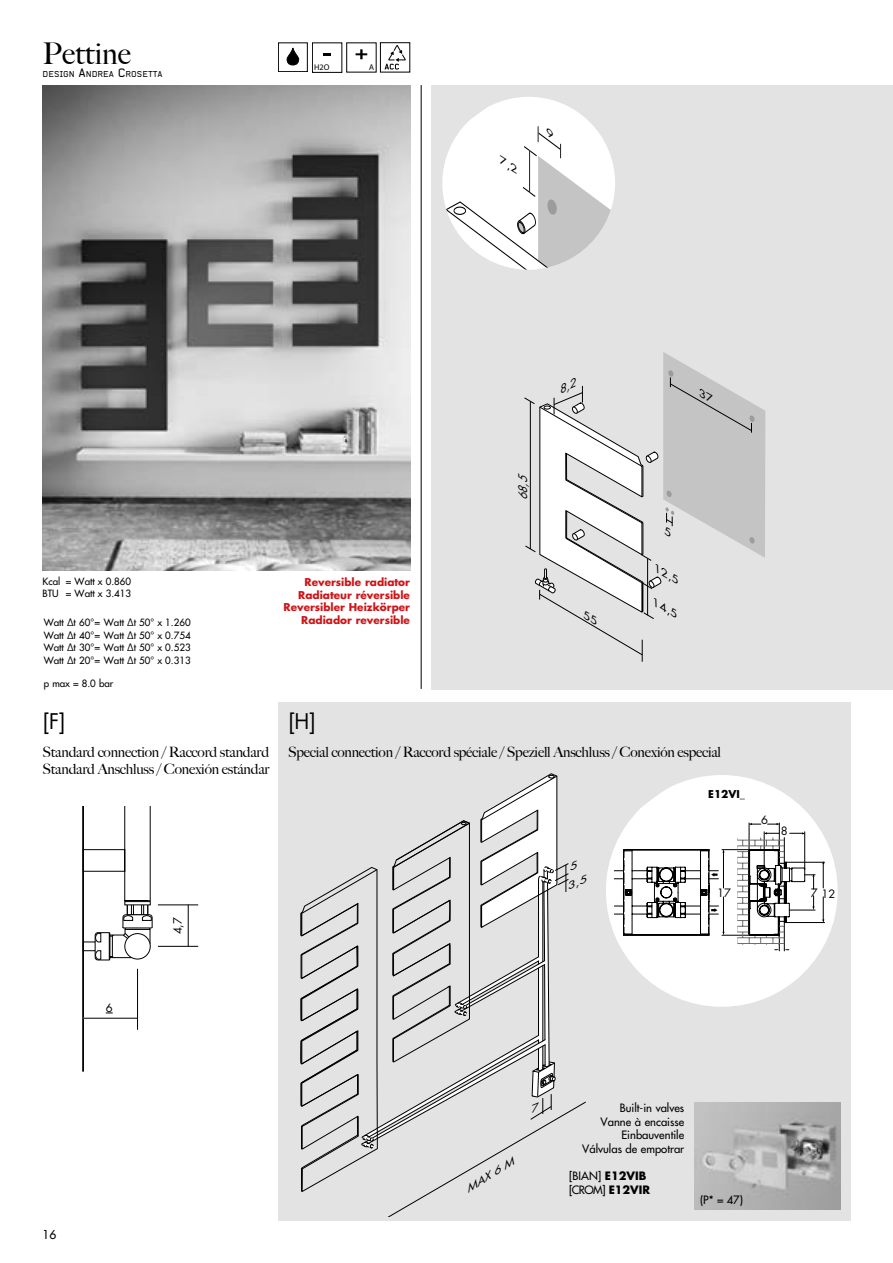
<style>
.page{position:relative;width:893px;height:1263px;background:#fff}
.page>*{position:absolute;margin:0;border:0;box-sizing:border-box;transform-origin:0 0}
.t1{font:500 30px "Big Caslon";color:#000}
.t2{font:21px "Futura Std";color:#000}
.t3{font:500 14.25px "Big Caslon";letter-spacing:-.015em;color:#000}
.t4{font:500 12px "Futura Std";color:#000}
.t5{font:italic 11.55px "Futura Std";color:#000;scale:.94 1}
.t6{font:500 11.25px/13.5px "Futura Std";color:#000;text-align:right}
.t7{font:500 11.25px/13.2px "Futura Std";letter-spacing:-.025em;color:#000}
.t8{font:11.25px "Futura Std";color:#000}
.t9{font:700 10.5px/12.6px "Futura Std";color:#cd1619;text-align:right}
.t10{font:700 10.5px "Futura Std";color:#000}
.t11{font:italic 10.05px "Futura Std";color:#000;scale:1.26 1}
.t12{font:500 9.75px/12.6px "Futura Std";color:#000;text-align:justify}
.t13{font:italic 9.45px "Futura Std";color:#000;scale:1.4 1}
.t14{font:8.4px "Alpha Headline Pro";color:#000}
.t15{font:700 8.4px "Alpha Headline Pro";color:#000}
.s1{font-size:12px}
.s2{font-weight:400;font-size:10.5px}
.s3{font-weight:700}
</style>
<div class="page">
<div style="left:431px;top:85px;width:462px;height:605px;background:#e3e3e3"></div>
<img style="left:43px;top:85px;width:368px;height:485px">
<hr style="left:421px;top:85px;width:1px;height:604px;background:#000">
<div style="left:278px;top:43px;width:29px;height:29px;border:1px solid #000"></div>
<svg style="left:287px;top:48px;width:12px;height:17px"></svg>
<div style="left:287px;top:48px;width:12px;height:17px;border:1px solid #000;border-radius:6px"></div>
<div style="left:312px;top:43px;width:30px;height:30px;border:1px solid #000"></div>
<svg style="left:323px;top:53px;width:8px;height:2px"></svg>
<div style="left:278px;top:702px;width:572px;height:518px;background:#e3e3e3"></div>
<svg style="left:385px;top:45px;width:20px;height:25px"></svg>
<svg style="left:84px;top:806px;width:69px;height:155px"></svg>
<div style="left:83px;top:942px;width:12px;height:9px;background:#fff"></div>
<div style="left:83px;top:941px;width:13px;height:10px;border:1px solid #000"></div>
<hr style="left:82px;top:806px;width:2px;height:265px;background:#000">
<hr style="left:83px;top:1018px;width:55px;height:1px;background:#000">
<hr style="left:137px;top:969px;width:1px;height:61px;background:#000">
<hr style="left:158px;top:946px;width:40px;height:1px;background:#000">
<hr style="left:158px;top:905px;width:40px;height:1px;background:#000">
<hr style="left:188px;top:905px;width:1px;height:41px;background:#000">
<svg style="left:606px;top:775px;width:232px;height:232px;fill:#fff"></svg>
<hr style="left:786px;top:862px;width:39px;height:1px;background:#000">
<hr style="left:786px;top:922px;width:39px;height:1px;background:#000">
<svg style="left:822px;top:897px;width:2px;height:25px"></svg>
<svg style="left:822px;top:861px;width:2px;height:27px"></svg>
<svg style="left:614px;top:822px;width:201px;height:129px"></svg>
<img style="left:695px;top:1103px;width:145px;height:106px">
<svg style="left:356px;top:49px;width:12px;height:11px"></svg>
<svg style="left:524px;top:352px;width:241px;height:310px"></svg>
<svg style="left:442px;top:97px;width:173px;height:173px"></svg>
<svg style="left:300px;top:773px;width:286px;height:443px"></svg>
<h1 class="t1" style="left:43px;top:36px;width:90px">Pettine</h1>
<p class="t14" style="left:43px;top:69px;width:121px">DESIGN <span class="s1">A</span>NDREA <span class="s1">C</span>ROSETTA</p>
<p class="t15" style="left:314px;top:62px;width:17px">H2O</p>
<p class="t5" style="left:515px;top:500px;width:34px;rotate:-90deg">68,5</p>
<p class="t12" style="left:43px;top:576px;width:90px;line-height:11.7px">Kcal = Watt x 0.860<br>BTU = Watt x 3.413</p>
<p class="t12" style="left:44px;top:616px;width:148px">Watt ∆t 60°<span class="s2">=</span> Watt ∆t 50° x 1.260<br>Watt ∆t 40°<span class="s2">=</span> Watt ∆t 50° x 0.754<br>Watt ∆t 30°<span class="s2">=</span> Watt ∆t 50° x 0.523<br>Watt ∆t 20°<span class="s2">=</span> Watt ∆t 50° x 0.313</p>
<p class="t12" style="left:44px;top:677px;width:71px">p max = 8.0 bar</p>
<p class="t9" style="left:284px;top:575px;width:128px">Reversible radiator<br>Radiateur réversible<br>Reversibler Heizkörper<br>Radiador reversible</p>
<h2 class="t2" style="left:43px;top:708px;width:25px">[F]</h2>
<h2 class="t2" style="left:288px;top:708px;width:29px">[H]</h2>
<p class="t13" style="left:659px;top:563px;width:22px;rotate:30deg">12,5</p>
<p class="t13" style="left:657px;top:597px;width:22px;rotate:30deg">14,5</p>
<h3 class="t3" style="left:43px;top:744px;width:228px">Standard connection / Raccord standard</h3>
<h3 class="t3" style="left:288px;top:744px;width:434px">Special connection / Raccord spéciale / Speziell Anschluss / Conexión especial</h3>
<h3 class="t3" style="left:43px;top:761px;width:229px">Standard Anschluss / Conexión estándar</h3>
<p class="t10" style="left:708px;top:786px;width:38px">E12VI_</p>
<p class="t8" style="left:761px;top:813px;width:8px">6</p>
<p class="t8" style="left:781px;top:823px;width:8px">8</p>
<p class="t8" style="left:170px;top:934px;width:19px;rotate:-90deg">4,7</p>
<p class="t8" style="left:717px;top:885px;width:15px">17</p>
<p class="t8" style="left:811px;top:886px;width:26px">7 12</p>
<p class="t8" style="left:106px;top:1000px;width:8px">6</p>
<p class="t4" style="left:43px;top:1227px;width:15px">16</p>
<p class="t11" style="left:463px;top:1184px;width:45px;rotate:-31deg">MAX 6 M</p>
<p class="t6" style="left:582px;top:1101px;width:103px">Built-in valves<br>Vanne à encaisse<br>Einbauventile<br>Válvulas de empotrar</p>
<p class="t7" style="left:569px;top:1169px;width:83px">[BIAN] <span class="s3">E12VIB </span>[CROM] <span class="s3">E12VIR</span></p>
<p class="t6" style="left:700px;top:1193px;width:45px">(P* = 47)</p>
</div>
